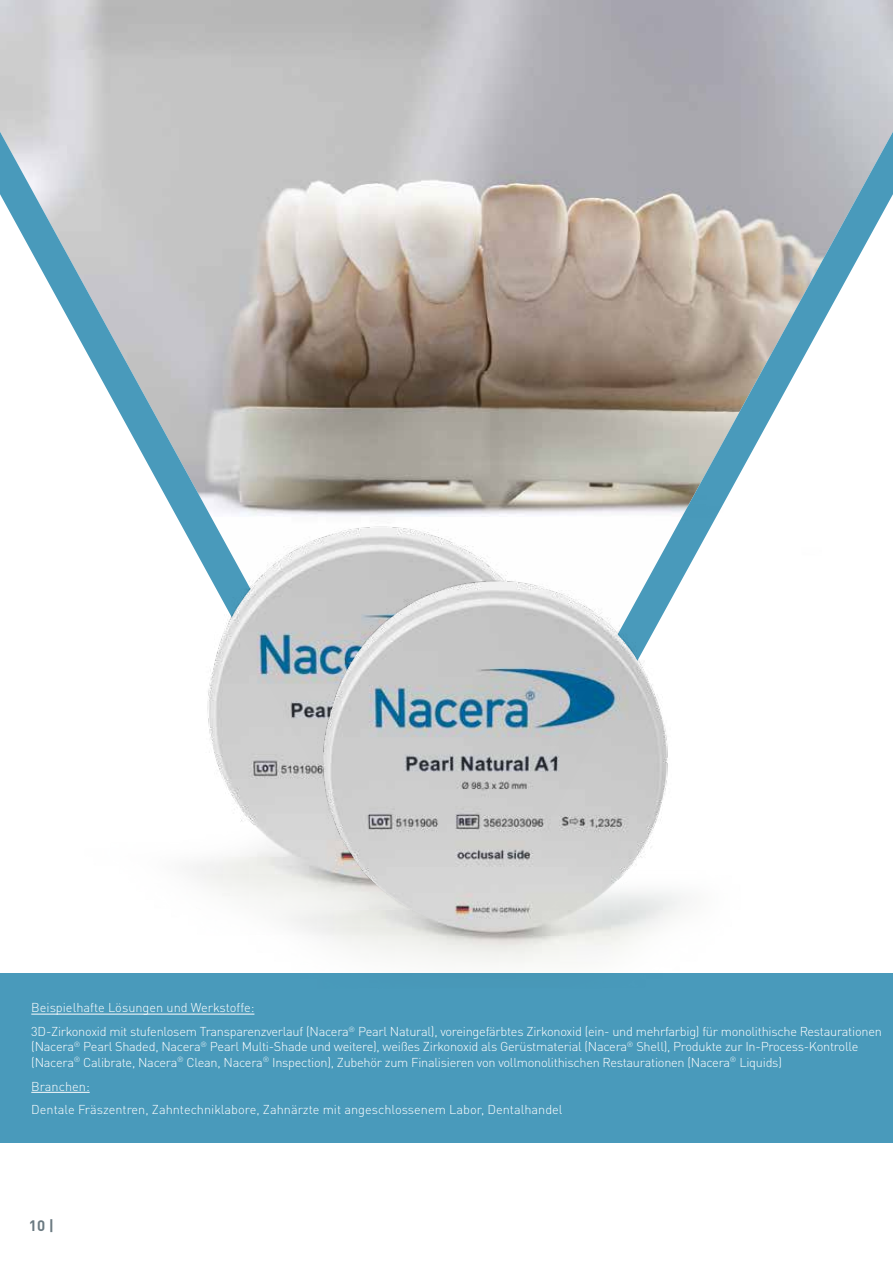
<style>
.page{position:relative;width:893px;height:1263px;background:#fff}
.page>*{position:absolute;margin:0;border:0;box-sizing:border-box;transform-origin:0 0}
.t1{font:700 15px "DIN Pro";color:#6b7a82}
.t2{font:300 12.75px/23.9px "DIN Pro";letter-spacing:-.02em;color:#fff}
.t3{font:300 12.75px/23.9px "DIN Pro";color:#fff}
</style>
<div class="page">
<div style="left:0;top:974px;width:893px;height:169px;background:#499abb"></div>
<hr style="left:31px;top:1014px;width:223px;height:1px;background:#fff">
<hr style="left:31px;top:1092px;width:59px;height:1px;background:#fff">
<svg style="left:0;top:0;width:893px;height:496px;background:#b8b8b7"></svg>
<img style="left:0;top:442px;width:706px;height:54px">
<img style="left:92px;top:496px;width:729px;height:478px">
<p class="t2" style="left:31px;top:995px;width:852px">Beispielhafte Lösungen und Werkstoffe:<br>3D-Zirkonoxid mit stufenlosem Transparenzverlauf (Nacera<sup>®</sup> Pearl Natural), voreingefärbtes Zirkonoxid (ein- und mehrfarbig) für monolithische Restaurationen</p>
<p class="t2" style="left:31px;top:1038px;width:828px;line-height:15.3px">(Nacera<sup>®</sup> Pearl Shaded, Nacera<sup>®</sup> Pearl Multi-Shade und weitere), weißes Zirkonoxid als Gerüstmaterial (Nacera<sup>®</sup> Shell), Produkte zur In-Process-Kontrolle (Nacera<sup>®</sup> Calibrate, Nacera<sup>®</sup> Clean, Nacera<sup>®</sup> Inspection), Zubehör zum Finalisieren von vollmonolithischen Restaurationen (Nacera<sup>®</sup> Liquids)</p>
<p class="t3" style="left:31px;top:1073px;width:533px">Branchen:<br>Dentale Fräszentren, Zahntechniklabore, Zahnärzte mit angeschlossenem Labor, Dentalhandel</p>
<p class="t1" style="left:29px;top:1213px;width:27px">10 |</p>
</div>
